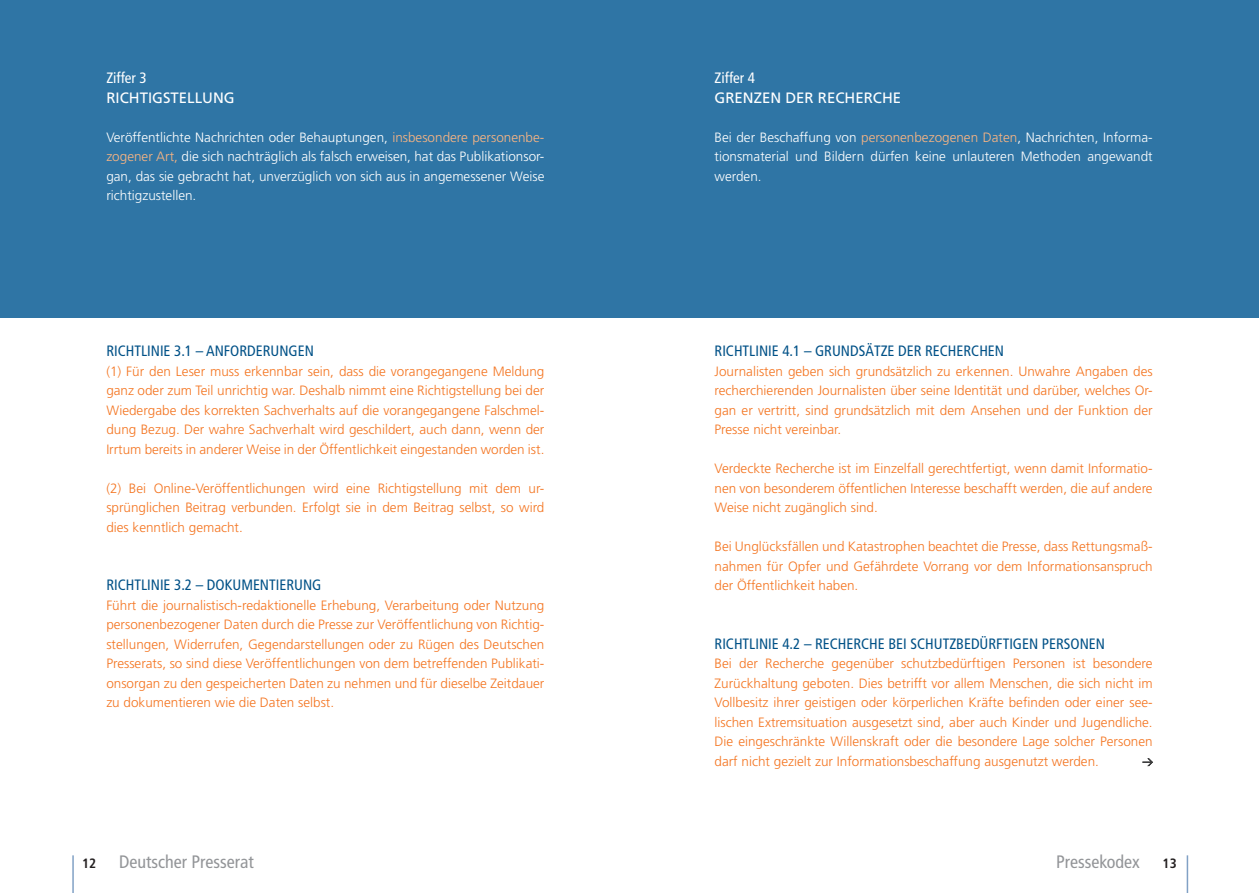
<style>
.page{position:relative;width:1259px;height:893px;background:#fff}
.page>*{position:absolute;margin:0;border:0;box-sizing:border-box;transform-origin:0 0}
.t1{font:condensed 18px "Frutiger";color:#939598}
.t2{font:condensed 15px "Frutiger";color:#005187}
.t3{font:15px "Frutiger";color:#fff}
.t4{font:condensed 15px "Frutiger";color:#fff}
.t5{font:300 13.5px/19.5px "Frutiger";color:#f47521;text-align:justify}
.t6{font:300 13.5px/19.5px "Frutiger";color:#fff;text-align:justify}
.t7{font:700 condensed 13.5px "Frutiger";color:#231f20}
.s1{color:#fab583}
</style>
<div class="page">
<div style="left:0;top:0;width:629px;height:317px;background:#2f75a5"></div>
<div style="left:629px;top:0;width:630px;height:317px;background:#2f75a5"></div>
<hr style="left:72px;top:855px;width:2px;height:38px;background:#81a1c5">
<hr style="left:1186px;top:855px;width:2px;height:38px;background:#81a1c5">
<svg style="left:1142px;top:758px;width:11px;height:8px"></svg>
<p class="t4" style="left:106px;top:69px;width:42px">Ziffer 3</p>
<p class="t3" style="left:106px;top:89px;width:130px">RICHTIGSTELLUNG</p>
<p class="t6" style="left:106px;top:127px;width:439px">Veröffentlichte Nachrichten oder Behauptungen, <span class="s1">insbesondere personenbe&shy;zogener Art,</span> die sich nachträglich als falsch erweisen, hat das Publikationsor&shy;gan, das sie gebracht hat, unverzüglich von sich aus in angemessener Weise richtigzustellen.</p>
<p class="t2" style="left:106px;top:342px;width:209px">RICHTLINIE 3.1 – ANFORDERUNGEN</p>
<p class="t5" style="left:106px;top:361px;width:440px">(1) Für den Leser muss erkennbar sein, dass die vorangegangene Meldung ganz oder zum Teil unrichtig war. Deshalb nimmt eine Richtigstellung bei der Wiedergabe des korrekten Sachverhalts auf die vorangegangene Falschmel&shy;dung Bezug. Der wahre Sachverhalt wird geschildert, auch dann, wenn der Irrtum bereits in anderer Weise in der Öffentlichkeit eingestanden worden ist.</p>
<p class="t5" style="left:106px;top:478px;width:439px">(2) Bei Online-Veröffentlichungen wird eine Richtigstellung mit dem ur&shy;sprünglichen Beitrag verbunden. Erfolgt sie in dem Beitrag selbst, so wird dies kenntlich gemacht.</p>
<p class="t2" style="left:106px;top:576px;width:217px">RICHTLINIE 3.2 – DOKUMENTIERUNG</p>
<p class="t5" style="left:106px;top:595px;width:439px">Führt die journalistisch-redaktionelle Erhebung, Verarbeitung oder Nutzung personenbezogener Daten durch die Presse zur Veröffentlichung von Richtig&shy;stellungen, Widerrufen, Gegendarstellungen oder zu Rügen des Deutschen Presserats, so sind diese Veröffentlichungen von dem betreffenden Publikati&shy;onsorgan zu den gespeicherten Daten zu nehmen und für dieselbe Zeitdauer zu dokumentieren wie die Daten selbst.</p>
<p class="t4" style="left:714px;top:69px;width:42px">Ziffer 4</p>
<p class="t3" style="left:714px;top:89px;width:188px">GRENZEN DER RECHERCHE</p>
<p class="t6" style="left:714px;top:127px;width:439px">Bei der Beschaffung von <span class="s1">personenbezogenen Daten</span>, Nachrichten, Informa&shy;tionsmaterial und Bildern dürfen keine unlauteren Methoden angewandt werden.</p>
<p class="t2" style="left:714px;top:342px;width:291px">RICHTLINIE 4.1 – GRUNDSÄTZE DER RECHERCHEN</p>
<p class="t5" style="left:714px;top:361px;width:439px">Journalisten geben sich grundsätzlich zu erkennen. Unwahre Angaben des recherchierenden Journalisten über seine Identität und darüber, welches Or&shy;gan er vertritt, sind grundsätzlich mit dem Ansehen und der Funktion der Presse nicht vereinbar.</p>
<p class="t5" style="left:714px;top:459px;width:439px">Verdeckte Recherche ist im Einzelfall gerechtfertigt, wenn damit Informatio&shy;nen von besonderem öffentlichen Interesse beschafft werden, die auf andere Weise nicht zugänglich sind.</p>
<p class="t5" style="left:714px;top:537px;width:439px">Bei Unglücksfällen und Katastrophen beachtet die Presse, dass Rettungsmaß&shy;nahmen für Opfer und Gefährdete Vorrang vor dem Informationsanspruch der Öffentlichkeit haben.</p>
<p class="t2" style="left:714px;top:635px;width:392px">RICHTLINIE 4.2 – RECHERCHE BEI SCHUTZBEDÜRFTIGEN PERSONEN</p>
<p class="t5" style="left:714px;top:654px;width:439px">Bei der Recherche gegenüber schutzbedürftigen Personen ist besondere Zurückhaltung geboten. Dies betrifft vor allem Menschen, die sich nicht im Vollbesitz ihrer geistigen oder körperlichen Kräfte befinden oder einer see&shy;lischen Extremsituation ausgesetzt sind, aber auch Kinder und Jugendliche.<br>Die eingeschränkte Willenskraft oder die besondere Lage solcher Personen darf nicht gezielt zur Informationsbeschaffung ausgenutzt werden.</p>
<p class="t7" style="left:82px;top:856px;width:16px">12</p>
<h1 class="t1" style="left:119px;top:851px;width:136px">Deutscher Presserat</h1>
<h1 class="t1" style="left:1056px;top:851px;width:85px">Pressekodex</h1>
<p class="t7" style="left:1162px;top:856px;width:16px">13</p>
</div>
